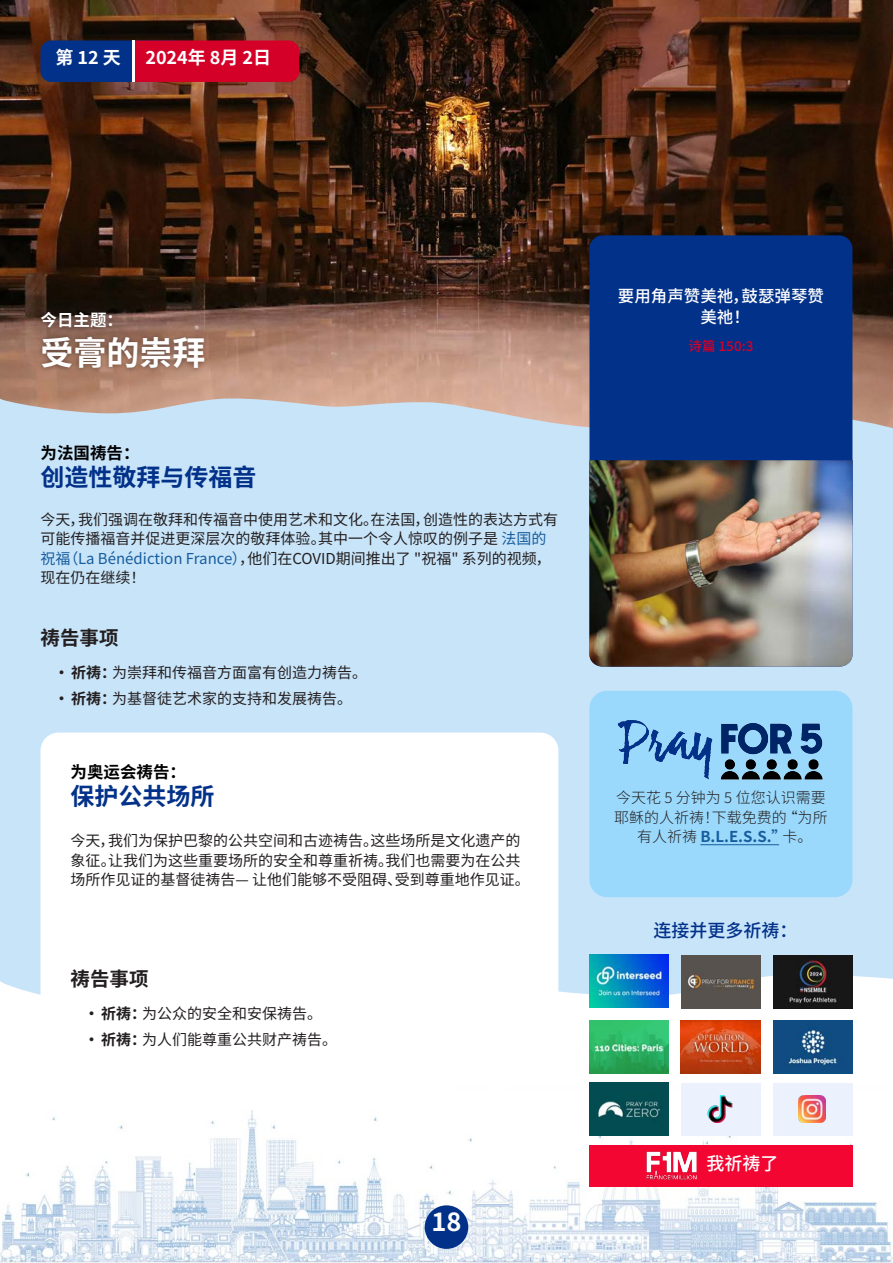
<style>
.page{position:relative;width:893px;height:1263px;background:#fff}
.page>*{position:absolute;margin:0;border:0;box-sizing:border-box;transform-origin:0 0}
.Heading_1{font:700 33px "Source Han Sans CN";color:#fff}
.t1{font:700 25.5px "Source Han Sans CN";color:#fff}
.Heading_2{font:700 24px "Source Han Sans CN";color:#023189}
.Prayer_Point_Title{font:700 19.5px "Source Han Sans CN";color:#231f20}
.Date_No{font:700 18px "Source Han Sans CN";color:#fff}
.Read_More_Button{font:500 18px "Source Han Sans CN";color:#023189}
.Day_No{font:700 18px "Source Han Sans CN";color:#fff}
.t2{font:500 18px "Source Han Sans CN";color:#fff}
.Bible_Verse{font:500 16.5px/21px "Source Han Sans CN";color:#fff;text-align:center}
.Prayer_Theme{font:700 16.5px "Source Han Sans CN";color:#000}
.Theme_title{font:700 16.5px "Source Han Sans CN";color:#fff}
.t3{font:15px/19.5px "Source Han Sans CN";color:#231f20}
.Pray_for_5{font:300 15px/19.5px "Source Han Sans CN";color:#231f20;text-align:center}
.Bible_Name{font:500 13.5px "Source Han Sans CN";color:#d50028}
.s1{color:#175d9e}
.s2{font-weight:700}
.s3{font-weight:700;color:#175d9e}
</style>
<div class="page">
<img style="left:0;top:1086px;width:893px;height:177px">
<div style="left:425px;top:1205px;width:43px;height:44px;background:#023189;border-radius:50%"></div>
<img style="left:0;top:0;width:893px;height:396px">
<div style="left:0;top:396px;width:893px;height:605px;background:#c8e4f9"></div>
<div style="left:589px;top:235px;width:263px;height:225px;background:#023189"></div>
<div style="left:36px;top:307px;width:174px;height:67px;background:#231f20;opacity:.51"></div>
<img style="left:589px;top:460px;width:263px;height:207px">
<div style="left:41px;top:41px;width:145px;height:41px;background:#023189;border-radius:11px"></div>
<div style="left:135px;top:41px;width:164px;height:41px;background:#d50028"></div>
<hr style="left:132px;top:40px;width:3px;height:42px;background:#fff">
<div style="left:40px;top:733px;width:518px;height:314px;background:#fff;border-radius:18px"></div>
<div style="left:589px;top:691px;width:263px;height:206px;background:#9ad9fc;border-radius:17px"></div>
<img style="left:618px;top:720px;width:205px;height:59px">
<img style="left:589px;top:954px;width:80px;height:53px">
<img style="left:681px;top:955px;width:80px;height:53px">
<img style="left:773px;top:955px;width:79px;height:53px">
<img style="left:589px;top:1020px;width:80px;height:53px">
<img style="left:681px;top:1020px;width:79px;height:53px">
<img style="left:773px;top:1020px;width:79px;height:53px">
<img style="left:589px;top:1083px;width:79px;height:53px">
<div style="left:681px;top:1083px;width:79px;height:53px;background:#ebf1fd"></div>
<div style="left:773px;top:1083px;width:79px;height:53px;background:#ebf1fd"></div>
<img style="left:707px;top:1095px;width:26px;height:28px">
<img style="left:799px;top:1095px;width:27px;height:28px">
<hr style="left:700px;top:844px;width:79px;height:1px;background:#175d9e">
<div style="left:589px;top:1145px;width:263px;height:41px;background:#f30632"></div>
<img style="left:646px;top:1151px;width:50px;height:29px">
<p class="Day_No" style="left:56px;top:47px;width:67px">第 12 天</p>
<p class="Date_No" style="left:145px;top:47px;width:127px">2024年 8月 2日</p>
<p class="Theme_title" style="left:40px;top:311px;width:84px">今日主题：</p>
<p class="Heading_1" style="left:40px;top:335px;width:166px">受膏的崇拜</p>
<p class="Prayer_Theme" style="left:40px;top:444px;width:100px">为法国祷告：</p>
<p class="Heading_2" style="left:40px;top:464px;width:217px">创造性敬拜与传福音</p>
<p class="t3" style="left:40px;top:510px;width:519px">今天，我们强调在敬拜和传福音中使用艺术和文化。在法国，创造性的表达方式有可能传播福音并促进更深层次的敬拜体验。其中一个令人惊叹的例子是 <span class="s1">法国的祝福（La Bénédiction France）</span>，他们在COVID期间推出了 "祝福" 系列的视频，现在仍在继续！</p>
<p class="Prayer_Point_Title" style="left:40px;top:627px;width:79px">祷告事项</p>
<p class="t3" style="left:54px;top:663px;width:315px"><span class="s2">•祈祷：</span>为崇拜和传福音方面富有创造力祷告。</p>
<p class="t3" style="left:54px;top:689px;width:300px"><span class="s2">•祈祷：</span>为基督徒艺术家的支持和发展祷告。</p>
<p class="Prayer_Theme" style="left:70px;top:763px;width:117px">为奥运会祷告：</p>
<p class="Heading_2" style="left:70px;top:783px;width:145px">保护公共场所</p>
<p class="t3" style="left:70px;top:831px;width:461px">今天，我们为保护巴黎的公共空间和古迹祷告。这些场所是文化遗产的象征。让我们为这些重要场所的安全和尊重祈祷。我们也需要为在公共场所作见证的基督徒祷告— 让他们能够不受阻碍、受到尊重地作见证。</p>
<p class="Prayer_Point_Title" style="left:70px;top:968px;width:79px">祷告事项</p>
<p class="t3" style="left:84px;top:1004px;width:240px"><span class="s2">•祈祷：</span>为公众的安全和安保祷告。</p>
<p class="t3" style="left:84px;top:1030px;width:255px"><span class="s2">•祈祷：</span>为人们能尊重公共财产祷告。</p>
<h2 class="t1" style="left:431px;top:1207px;width:32px">18</h2>
<p class="Bible_Verse" style="left:618px;top:286px;width:208px">要用角声赞美祂，鼓瑟弹琴赞美祂！</p>
<p class="Bible_Name" style="left:689px;top:338px;width:66px">诗篇 150:3</p>
<p class="Pray_for_5" style="left:614px;top:788px;width:215px">今天花 5 分钟为 5 位您认识需要耶稣的人祈祷！下载免费的 “为所有人祈祷 <span class="s3">B.L.E.S.S.”</span>卡。</p>
<p class="Read_More_Button" style="left:653px;top:920px;width:145px">连接并更多祈祷：</p>
<p class="t2" style="left:706px;top:1153px;width:73px">我祈祷了</p>
</div>
